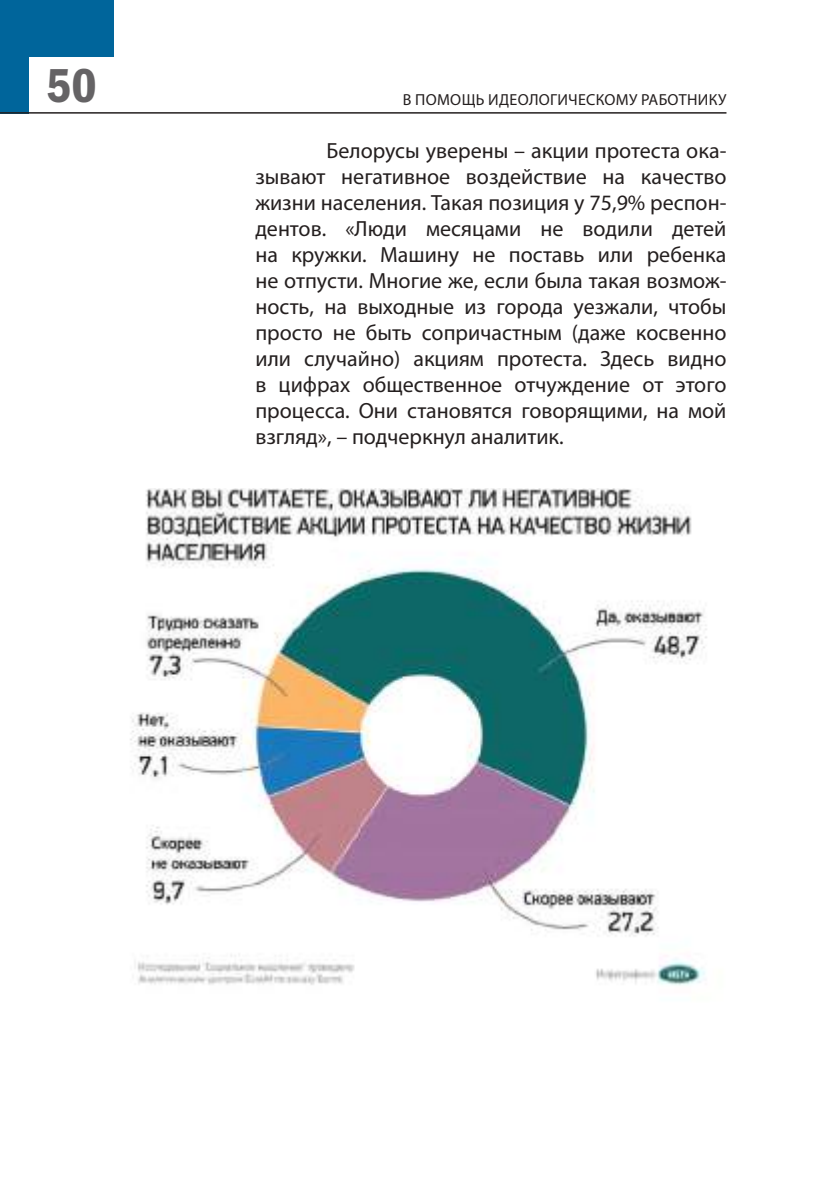
<style>
.page{position:relative;width:840px;height:1191px;background:#fff}
.page>*{position:absolute;margin:0;border:0;box-sizing:border-box;transform-origin:0 0}
.t1{font:48px "Franklin Gothic Demi Cond C";color:#656365}
.t2{font:22px/26px "Myriad Pro";color:#241f1f;text-align:justify}
.t3{font:16px "Myriad Pro";letter-spacing:.02em;color:#241f1f}
</style>
<div class="page">
<div style="left:0;top:0;width:113px;height:114px;background:#00659b"></div>
<div style="left:29px;top:57px;width:86px;height:57px;background:#fff"></div>
<hr style="left:0;top:112px;width:726px;height:2px;background:#241f1f">
<img style="left:130px;top:489px;width:577px;height:497px">
<h1 class="t1" style="left:46px;top:59px;width:52px">50</h1>
<p class="t3" style="left:402px;top:90px;width:325px">В ПОМОЩЬ ИДЕОЛОГИЧЕСКОМУ РАБОТНИКУ</p>
<p class="t2" style="left:255px;top:138px;width:472px;text-indent:71px">Белорусы уверены – акции протеста ока&shy;зывают негативное воздействие на качество жизни населения. Такая позиция у 75,9% респон&shy;дентов. «Люди месяцами не водили детей на кружки. Машину не поставь или ребенка не отпусти. Многие же, если была такая возмож&shy;ность, на выходные из города уезжали, чтобы просто не быть сопричастным (даже косвенно или случайно) акциям протеста. Здесь видно в цифрах общественное отчуждение от этого процесса. Они становятся говорящими, на мой взгляд», – подчеркнул аналитик.</p>
</div>
